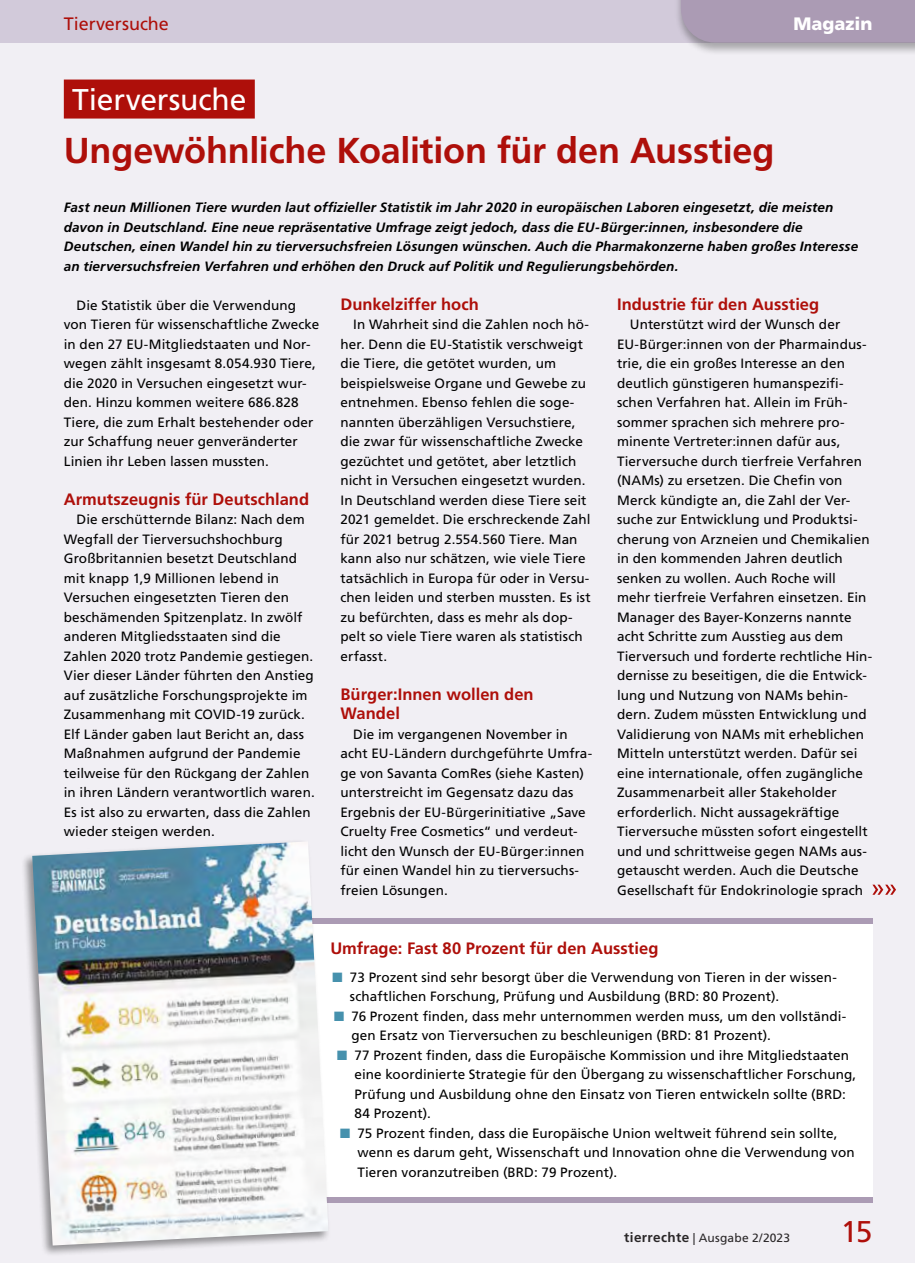
<style>
.page{position:relative;width:915px;height:1263px;background:#fff}
.page>*{position:absolute;margin:0;border:0;box-sizing:border-box;transform-origin:0 0}
.t1{font:700 36px "Frutiger LT Std";letter-spacing:-.005em;color:#ae0f0a}
.t2{font:30px "Frutiger LT Std";letter-spacing:-.005em;color:#fff}
.t3{font:30px "Frutiger LT Std";color:#ae0f0a}
.t4{font:18px "Frutiger LT Std";color:#ae0f0a}
.t5{font:900 18px "Frutiger LT Std";color:#fff}
.t6{font:700 16.5px/19.5px "Frutiger LT Std";color:#ae0f0a}
.t7{font:13.5px/19.5px "Frutiger LT Std";letter-spacing:.01em;color:#000}
.t8{font:italic 700 13.5px/19.5px "Frutiger LT Std";letter-spacing:.01em;color:#000}
.t9{font:12px "Frutiger LT Std";letter-spacing:.01em;color:#2a2728}
.s1{font-weight:700;font-size:13.5px}
</style>
<div class="page">
<div style="left:0;top:0;width:914px;height:1263px;background:#f1eff4"></div>
<svg style="left:872px;top:885px;width:23px;height:10px"></svg>
<div style="left:298px;top:918px;width:573px;height:284px;background:#ab9bb4"></div>
<div style="left:282px;top:924px;width:590px;height:272px;background:#fff"></div>
<div style="left:21px;top:839px;width:309px;height:418px;background:#000;opacity:.4"></div>
<img style="left:32px;top:841px;width:296px;height:404px">
<div style="left:0;top:0;width:914px;height:43px;background:#d2cada"></div>
<div style="left:673px;top:0;width:241px;height:56px;background:#000;opacity:.3"></div>
<div style="left:680px;top:0;width:234px;height:43px;background:#ab9bb4"></div>
<div style="left:64px;top:80px;width:191px;height:39px;background:#ae0f0a"></div>
<h3 class="t4" style="left:64px;top:13px;width:107px">Tierversuche</h3>
<h3 class="t5" style="left:793px;top:13px;width:81px">Magazin</h3>
<h2 class="t2" style="left:72px;top:81px;width:176px">Tierversuche</h2>
<h1 class="t1" style="left:64px;top:129px;width:712px">Ungewöhnliche Koalition für den Ausstieg</h1>
<p class="t8" style="left:64px;top:198px;width:795px">Fast neun Millionen Tiere wurden laut offizieller Statistik im Jahr 2020 in europäischen Laboren eingesetzt, die meisten davon in Deutschland. Eine neue repräsentative Umfrage zeigt jedoch, dass die EU-Bürger:innen, insbesondere die Deutschen, einen Wandel hin zu tierversuchsfreien Lösungen wünschen. Auch die Pharmakonzerne haben großes Interesse an tierversuchsfreien Verfahren und erhöhen den Druck auf Politik und Regulierungsbehörden.</p>
<p class="t7" style="left:64px;top:295px;width:257px;text-indent:13px">Die Statistik über die Verwendung von Tieren für wissenschaftliche Zwecke in den 27 EU-Mitgliedstaaten und Nor&shy;wegen zählt insgesamt 8.054.930 Tiere, die 2020 in Versuchen eingesetzt wur&shy;den. Hinzu kommen weitere 686.828<br>Tiere, die zum Erhalt bestehender oder zur Schaffung neuer genveränderter Linien ihr Leben lassen mussten.</p>
<p class="t6" style="left:64px;top:489px;width:247px">Armutszeugnis für Deutschland</p>
<p class="t7" style="left:64px;top:510px;width:252px;text-indent:13px">Die erschütternde Bilanz: Nach dem Wegfall der Tierversuchshochburg Großbritannien besetzt Deutschland mit knapp 1,9 Millionen lebend in Versuchen eingesetzten Tieren den beschämenden Spitzenplatz. In zwölf anderen Mitgliedsstaaten sind die Zahlen 2020 trotz Pandemie gestiegen.<br>Vier dieser Länder führten den Anstieg auf zusätzliche Forschungsprojekte im Zusammenhang mit COVID-19 zurück.<br>Elf Länder gaben laut Bericht an, dass Maßnahmen aufgrund der Pandemie teilweise für den Rückgang der Zahlen in ihren Ländern verantwortlich waren.<br>Es ist also zu erwarten, dass die Zahlen wieder steigen werden.</p>
<p class="t6" style="left:340px;top:294px;width:140px">Dunkelziffer hoch</p>
<p class="t7" style="left:340px;top:315px;width:252px;text-indent:13px">In Wahrheit sind die Zahlen noch hö&shy;her. Denn die EU-Statistik verschweigt die Tiere, die getötet wurden, um beispielsweise Organe und Gewebe zu entnehmen. Ebenso fehlen die soge&shy;nannten überzähligen Versuchstiere, die zwar für wissenschaftliche Zwecke gezüchtet und getötet, aber letztlich nicht in Versuchen eingesetzt wurden.<br>In Deutschland werden diese Tiere seit 2021 gemeldet. Die erschreckende Zahl für 2021 betrug 2.554.560 Tiere. Man kann also nur schätzen, wie viele Tiere tatsächlich in Europa für oder in Versu&shy;chen leiden und sterben mussten. Es ist zu befürchten, dass es mehr als dop&shy;pelt so viele Tiere waren als statistisch erfasst.</p>
<p class="t6" style="left:340px;top:684px;width:195px">Bürger:Innen wollen den<br>Wandel</p>
<p class="t7" style="left:340px;top:724px;width:253px;text-indent:13px">Die im vergangenen November in acht EU-Ländern durchgeführte Umfra&shy;ge von Savanta ComRes (siehe Kasten) unterstreicht im Gegensatz dazu das Ergebnis der EU-Bürgerinitiative „Save Cruelty Free Cosmetics“ und verdeut&shy;licht den Wunsch der EU-Bürger:innen für einen Wandel hin zu tierversuchs&shy;freien Lösungen.</p>
<p class="t6" style="left:617px;top:294px;width:204px">Industrie für den Ausstieg</p>
<p class="t7" style="left:617px;top:315px;width:257px;text-indent:13px">Unterstützt wird der Wunsch der EU-Bürger:innen von der Pharmaindus&shy;trie, die ein großes Interesse an den deutlich günstigeren humanspezifi&shy;schen Verfahren hat. Allein im Früh&shy;sommer sprachen sich mehrere pro&shy;minente Vertreter:innen dafür aus, Tierversuche durch tierfreie Verfahren (NAMs) zu ersetzen. Die Chefin von Merck kündigte an, die Zahl der Ver&shy;suche zur Entwicklung und Produktsi&shy;cherung von Arzneien und Chemikalien in den kommenden Jahren deutlich senken zu wollen. Auch Roche will mehr tierfreie Verfahren einsetzen. Ein Manager des Bayer-Konzerns nannte acht Schritte zum Ausstieg aus dem Tierversuch und forderte rechtliche Hin&shy;dernisse zu beseitigen, die die Entwick&shy;lung und Nutzung von NAMs behin&shy;dern. Zudem müssten Entwicklung und Validierung von NAMs mit erheblichen Mitteln unterstützt werden. Dafür sei eine internationale, offen zugängliche Zusammenarbeit aller Stakeholder erforderlich. Nicht aussagekräftige Tierversuche müssten sofort eingestellt und und schrittweise gegen NAMs aus&shy;getauscht werden. Auch die Deutsche Gesellschaft für Endokrinologie sprach</p>
<p class="t6" style="left:330px;top:938px;width:329px">Umfrage: Fast 80 Prozent für den Ausstieg</p>
<p class="t7" style="left:350px;top:967px;width:488px">73 Prozent sind sehr besorgt über die Verwendung von Tieren in der wissen-</p>
<p class="t7" style="left:350px;top:987px;width:430px">schaftlichen Forschung, Prüfung und Ausbildung (BRD: 80 Prozent).</p>
<p class="t7" style="left:351px;top:1006px;width:496px">76 Prozent finden, dass mehr unternommen werden muss, um den vollständi-</p>
<p class="t7" style="left:351px;top:1026px;width:420px">gen Ersatz von Tierversuchen zu beschleunigen (BRD: 81 Prozent).</p>
<p class="t7" style="left:354px;top:1045px;width:496px">77 Prozent finden, dass die Europäische Kommission und ihre Mitgliedstaaten</p>
<p class="t7" style="left:354px;top:1065px;width:503px">eine koordinierte Strategie für den Übergang zu wissenschaftlicher Forschung,</p>
<p class="t7" style="left:354px;top:1084px;width:493px">Prüfung und Ausbildung ohne den Einsatz von Tieren entwickeln sollte (BRD:</p>
<p class="t7" style="left:354px;top:1104px;width:78px">84 Prozent).</p>
<p class="t7" style="left:357px;top:1123px;width:481px">75 Prozent finden, dass die Europäische Union weltweit führend sein sollte,</p>
<p class="t7" style="left:357px;top:1143px;width:498px">wenn es darum geht, Wissenschaft und Innovation ohne die Verwendung von</p>
<p class="t7" style="left:357px;top:1162px;width:261px">Tieren voranzutreiben (BRD: 79 Prozent).</p>
<p class="t9" style="left:624px;top:1230px;width:167px"><span class="s1">tierrechte</span> | Ausgabe 2/2023</p>
<h2 class="t3" style="left:840px;top:1214px;width:33px">15</h2>
</div>
